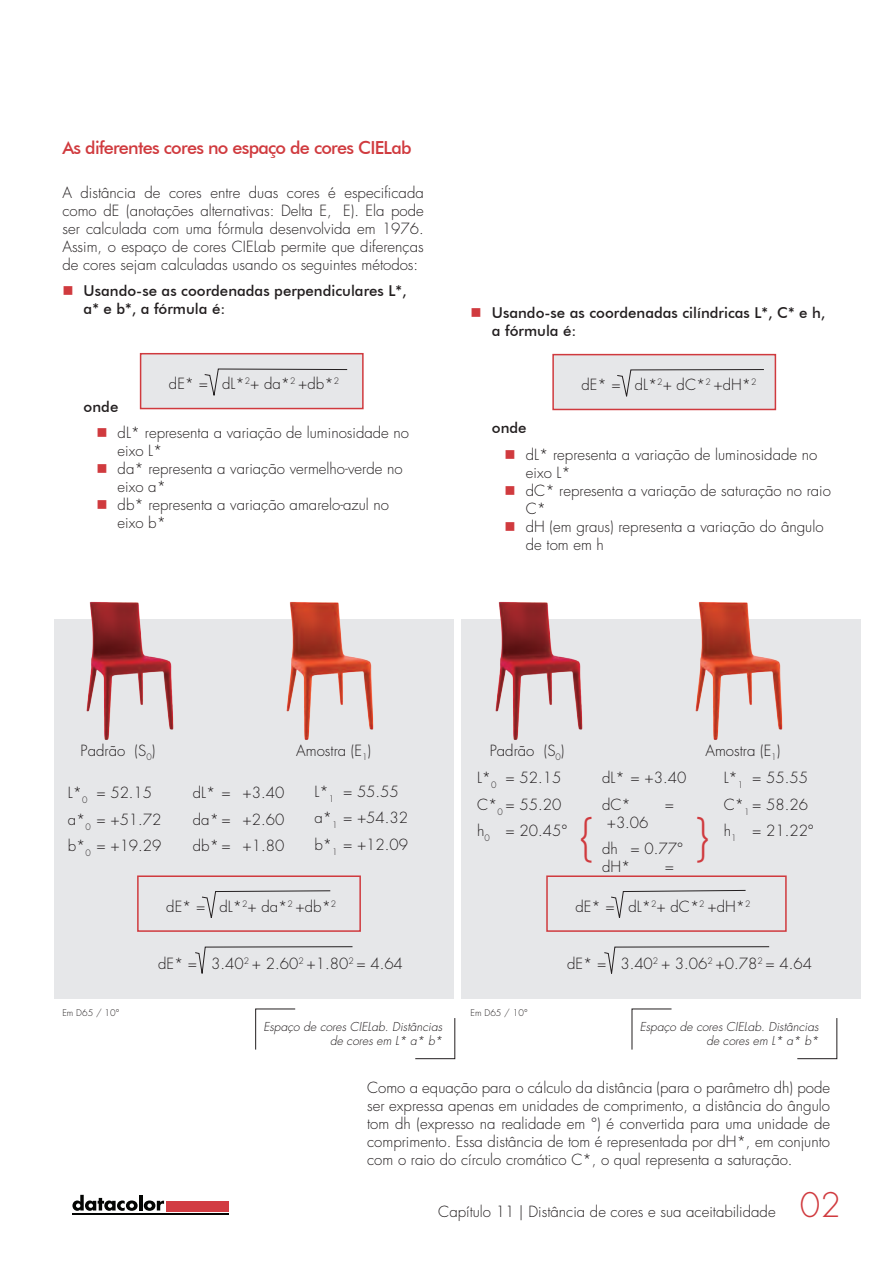
<style>
.page{position:relative;width:893px;height:1263px;background:#fff}
.page>*{position:absolute;margin:0;border:0;box-sizing:border-box;transform-origin:0 0}
.t1{font:300 48px "Futura";color:#d03a3e}
.t2{font:300 33px "Futura";color:#d03a3e}
.t3{font:500 18px "Futura BT";letter-spacing:-.04em;color:#d03a3e}
.t4{font:300 15px/18px "Futura";color:#231f20}
.t5{font:500 15px/18px "Futura BT";color:#231f20}
.t6{font:italic 300 12px/14.4px "Futura";color:#231f20;text-align:right}
.t7{font:300 9px "Futura";color:#231f20}
</style>
<div class="page">
<div style="left:54px;top:620px;width:399px;height:379px;background:#e6e7e9"></div>
<div style="left:461px;top:620px;width:399px;height:379px;background:#e6e7e9"></div>
<img style="left:72px;top:601px;width:116px;height:139px">
<img style="left:481px;top:601px;width:116px;height:139px">
<img style="left:272px;top:601px;width:116px;height:139px">
<img style="left:681px;top:601px;width:116px;height:139px">
<div style="left:137px;top:875px;width:224px;height:57px;background:#e6e7e9;border:2px solid #d03a3e"></div>
<div style="left:140px;top:353px;width:224px;height:56px;background:#e6e7e9;border:2px solid #d03a3e"></div>
<div style="left:552px;top:354px;width:224px;height:56px;background:#e6e7e9;border:2px solid #d03a3e"></div>
<svg style="left:202px;top:890px;width:129px;height:28px"></svg>
<svg style="left:204px;top:368px;width:144px;height:28px"></svg>
<svg style="left:617px;top:369px;width:147px;height:28px"></svg>
<div style="left:546px;top:875px;width:241px;height:57px;background:#e6e7e9;border:2px solid #d03a3e"></div>
<svg style="left:611px;top:890px;width:135px;height:28px"></svg>
<svg style="left:255px;top:1008px;width:41px;height:42px"></svg>
<svg style="left:632px;top:1008px;width:40px;height:42px"></svg>
<svg style="left:415px;top:1018px;width:40px;height:41px"></svg>
<svg style="left:797px;top:1018px;width:40px;height:41px"></svg>
<svg style="left:195px;top:946px;width:158px;height:28px"></svg>
<svg style="left:604px;top:946px;width:166px;height:28px"></svg>
<svg style="left:72px;top:1195px;width:66px;height:16px"></svg>
<hr style="left:139px;top:1195px;width:3px;height:15px;background:#040503">
<svg style="left:144px;top:1200px;width:20px;height:11px"></svg>
<div style="left:166px;top:1201px;width:63px;height:10px;background:#d23c43"></div>
<hr style="left:72px;top:1213px;width:157px;height:2px;background:#040503">
<p class="t3" style="left:62px;top:137px;width:351px">As diferentes cores no espaço de cores CIELab</p>
<p class="t4" style="left:62px;top:184px;width:363px;text-align:justify">A distância de cores entre duas cores é especificada como dE (anotações alternativas: Delta E, E). Ela pode ser calculada com uma fórmula desenvolvida em 1976.<br>Assim, o espaço de cores CIELab permite que diferenças de cores sejam calculadas usando os seguintes métodos:</p>
<p class="t5" style="left:84px;top:282px;width:324px">Usando-se as coordenadas perpendiculares L*, a* e b*, a fórmula é:</p>
<p class="t5" style="left:492px;top:303px;width:335px">Usando-se as coordenadas cilíndricas L*, C* e h, a fórmula é:</p>
<p class="t5" style="left:84px;top:397px;width:36px">onde</p>
<p class="t4" style="left:169px;top:375px;width:172px">dE* = dL*<sup>2</sup>+ da*<sup>2</sup> +db*<sup>2</sup></p>
<p class="t4" style="left:581px;top:376px;width:177px">dE* = dL*<sup>2</sup>+ dC*<sup>2</sup> +dH*<sup>2</sup></p>
<p class="t4" style="left:118px;top:424px;width:293px">dL* representa a variação de luminosidade no eixo L*<br>da* representa a variação vermelho-verde no eixo a*<br>db* representa a variação amarelo-azul no eixo b*</p>
<p class="t5" style="left:492px;top:419px;width:36px">onde</p>
<p class="t4" style="left:526px;top:446px;width:307px">dL* representa a variação de luminosidade no eixo L*<br>dC* representa a variação de saturação no raio<br>C*<br>dH (em graus) representa a variação do ângulo de tom em h</p>
<p class="t4" style="left:81px;top:741px;width:76px">Padrão (S<sub>0</sub>)</p>
<p class="t4" style="left:296px;top:741px;width:76px">Amostra (E<sub>1</sub>)</p>
<p class="t4" style="left:68px;top:780px;width:95px;line-height:26.5px">L*<sub>0</sub> = 52.15 a*<sub>0</sub> = +51.72 b*<sub>0</sub> = +19.29</p>
<p class="t4" style="left:315px;top:778px;width:95px;line-height:26.5px">L*<sub>1</sub> = 55.55 a*<sub>1</sub> = +54.32 b*<sub>1</sub> = +12.09</p>
<p class="t4" style="left:193px;top:780px;width:93px;line-height:26.5px;text-align:justify">dL* = +3.40 da* = +2.60 db* = +1.80</p>
<p class="t4" style="left:166px;top:898px;width:172px">dE* = dL*<sup>2</sup>+ da*<sup>2</sup> +db*<sup>2</sup></p>
<p class="t7" style="left:62px;top:1007px;width:59px">Em D65 / 10°</p>
<p class="t4" style="left:158px;top:955px;width:246px">dE* = 3.40<sup>2</sup> + 2.60<sup>2</sup> +1.80<sup>2</sup> = 4.64</p>
<p class="t4" style="left:490px;top:741px;width:76px">Padrão (S<sub>0</sub>)</p>
<p class="t4" style="left:705px;top:741px;width:76px">Amostra (E<sub>1</sub>)</p>
<p class="t4" style="left:602px;top:765px;width:86px;line-height:26.5px">dL* = +3.40 dC*</p>
<p class="t4" style="left:477px;top:765px;width:92px;line-height:26.5px">L*<sub>0</sub> = 52.15<br>C*<sub>0</sub> = 55.20 h<sub>0</sub> = 20.45°</p>
<p class="t4" style="left:724px;top:765px;width:92px;line-height:26.5px">L*<sub>1</sub> = 55.55<br>C*<sub>1</sub> = 58.26 h<sub>1</sub> = 21.22°</p>
<p class="t4" style="left:665px;top:796px;width:11px">=</p>
<p class="t4" style="left:602px;top:809px;width:82px;line-height:26.5px;text-indent:5px">+3.06<br>dh = 0.77°</p>
<p class="t4" style="left:602px;top:858px;width:30px">dH*</p>
<p class="t4" style="left:665px;top:858px;width:11px">=</p>
<h1 class="t1" style="left:579px;top:807px;width:16px">{</h1>
<h1 class="t1" style="left:696px;top:807px;width:16px">}</h1>
<p class="t4" style="left:575px;top:898px;width:177px">dE* = dL*<sup>2</sup>+ dC*<sup>2</sup> +dH*<sup>2</sup></p>
<p class="t7" style="left:471px;top:1007px;width:59px">Em D65 / 10°</p>
<p class="t4" style="left:567px;top:955px;width:246px">dE* = 3.40<sup>2</sup> + 3.06<sup>2</sup> +0.78<sup>2</sup> = 4.64</p>
<p class="t6" style="left:263px;top:1019px;width:180px">Espaço de cores CIELab. Distâncias de cores em L* a* b*</p>
<p class="t6" style="left:640px;top:1019px;width:180px">Espaço de cores CIELab. Distâncias de cores em L* a* b*</p>
<p class="t4" style="left:367px;top:1079px;width:464px;text-align:justify">Como a equação para o cálculo da distância (para o parâmetro dh) pode ser expressa apenas em unidades de comprimento, a distância do ângulo tom dh (expresso na realidade em °) é convertida para uma unidade de comprimento. Essa distância de tom é representada por dH*, em conjunto com o raio do círculo cromático C*, o qual representa a saturação.</p>
<p class="t4" style="left:438px;top:1203px;width:339px">Capítulo 11 | Distância de cores e sua aceitabilidade</p>
<h2 class="t2" style="left:800px;top:1185px;width:42px">02</h2>
</div>
